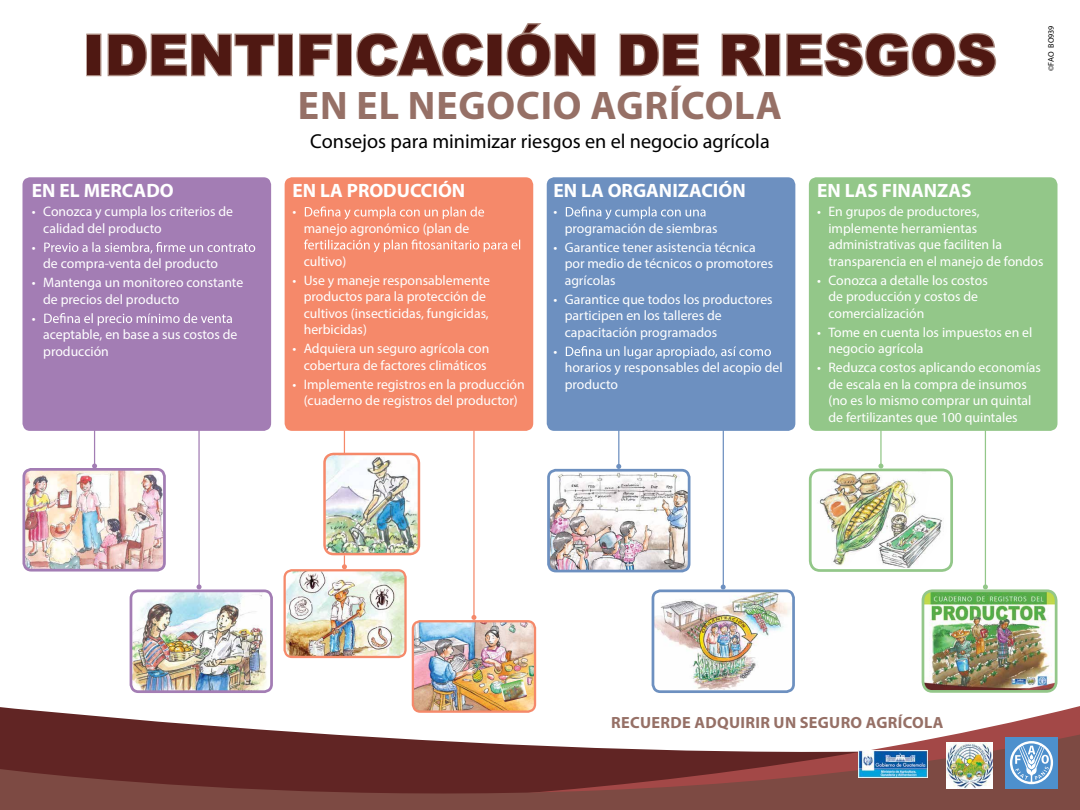
<style>
.page{position:relative;width:1080px;height:810px;background:#fff}
.page>*{position:absolute;margin:0;border:0;box-sizing:border-box;transform-origin:0 0}
.t1{font:900 55.62px "Arial";color:#4f1812}
.t2{font:700 40px "Myriad Pro";letter-spacing:.02em;color:#967066}
.t3{font:20.25px "Myriad Pro";color:#000}
.t4{font:700 19.38px "Myriad Pro";color:#fff}
.t5{font:700 16.25px "Myriad Pro";letter-spacing:.02em;color:#967066}
.t6{font:13.75px/16.5px "Myriad Pro";color:#fff}
.t7{font:8.12px "Myriad Pro";color:#000100}
</style>
<div class="page">
<div style="left:22px;top:177px;width:249px;height:254px;background:#a37db4;border-radius:8px"></div>
<svg style="left:0;top:705px;width:1080px;height:28px"></svg>
<svg style="left:0;top:733px;width:1080px;height:77px;background:#804c49"></svg>
<img style="left:858px;top:750px;width:70px;height:27px">
<img style="left:947px;top:743px;width:46px;height:46px">
<div style="left:1005px;top:737px;width:53px;height:52px;background:#4d90cd"></div>
<svg style="left:1010px;top:741px;width:43px;height:43px"></svg>
<div style="left:86px;top:34px;width:15px;height:42px;border:3px solid #a7877d"></div>
<svg style="left:107px;top:33px;width:168px;height:44px"></svg>
<div style="left:278px;top:34px;width:15px;height:42px;border:3px solid #a7877d"></div>
<svg style="left:299px;top:33px;width:34px;height:44px"></svg>
<div style="left:337px;top:34px;width:15px;height:42px;border:3px solid #a7877d"></div>
<svg style="left:356px;top:32px;width:128px;height:45px"></svg>
<div style="left:487px;top:34px;width:15px;height:42px;border:3px solid #a7877d"></div>
<svg style="left:506px;top:23px;width:90px;height:54px"></svg>
<svg style="left:619px;top:33px;width:80px;height:44px"></svg>
<svg style="left:721px;top:33px;width:46px;height:44px"></svg>
<div style="left:765px;top:34px;width:15px;height:42px;border:3px solid #a7877d"></div>
<svg style="left:786px;top:32px;width:211px;height:45px"></svg>
<div style="left:285px;top:177px;width:248px;height:254px;background:#f5896a;border-radius:8px"></div>
<div style="left:547px;top:177px;width:248px;height:254px;background:#6d90c0;border-radius:8px"></div>
<div style="left:809px;top:177px;width:249px;height:254px;background:#93c789;border-radius:8px"></div>
<svg style="left:344px;top:431px;width:1px;height:22px"></svg>
<img style="left:814px;top:473px;width:102px;height:93px">
<img style="left:876px;top:511px;width:71px;height:57px">
<div style="left:809px;top:469px;width:144px;height:103px;border:3px solid #93c789;border-radius:10px"></div>
<img style="left:326px;top:454px;width:93px;height:100px">
<div style="left:323px;top:453px;width:97px;height:102px;border:2px solid #f5896a;border-radius:9px"></div>
<hr style="left:94px;top:429px;width:1px;height:37px;background:#a37db4">
<svg style="left:92px;top:464px;width:5px;height:4px"></svg>
<hr style="left:198px;top:428px;width:2px;height:159px;background:#a37db4">
<svg style="left:197px;top:584px;width:5px;height:5px"></svg>
<hr style="left:618px;top:430px;width:1px;height:36px;background:#6d90c0">
<svg style="left:616px;top:464px;width:5px;height:5px"></svg>
<hr style="left:723px;top:429px;width:1px;height:158px;background:#6d90c0">
<svg style="left:721px;top:585px;width:5px;height:4px"></svg>
<img style="left:926px;top:593px;width:128px;height:96px">
<div style="left:922px;top:589px;width:136px;height:104px;border:3px solid #93c789;border-radius:10px"></div>
<hr style="left:880px;top:430px;width:2px;height:36px;background:#93c789">
<svg style="left:878px;top:464px;width:5px;height:5px"></svg>
<hr style="left:985px;top:429px;width:1px;height:158px;background:#93c789">
<svg style="left:983px;top:584px;width:5px;height:5px"></svg>
<svg style="left:342px;top:555px;width:5px;height:14px"></svg>
<hr style="left:473px;top:430px;width:2px;height:187px;background:#f5896a">
<svg style="left:471px;top:615px;width:5px;height:5px"></svg>
<img style="left:285px;top:571px;width:119px;height:86px">
<div style="left:284px;top:569px;width:123px;height:89px;border:2px solid #f5896a;border-radius:8px"></div>
<img style="left:551px;top:470px;width:138px;height:101px">
<div style="left:547px;top:469px;width:143px;height:103px;border:3px solid #6d90c0;border-radius:8px"></div>
<img style="left:653px;top:593px;width:138px;height:99px">
<div style="left:652px;top:589px;width:143px;height:104px;border:3px solid #6d90c0;border-radius:8px"></div>
<img style="left:24px;top:470px;width:138px;height:98px">
<div style="left:23px;top:468px;width:143px;height:104px;border:3px solid #a37db4;border-radius:8px"></div>
<img style="left:132px;top:593px;width:137px;height:99px">
<div style="left:130px;top:589px;width:143px;height:104px;border:3px solid #a37db4;border-radius:8px"></div>
<svg style="left:44px;top:242px;width:211px;height:12px"></svg>
<svg style="left:44px;top:313px;width:188px;height:13px"></svg>
<svg style="left:305px;top:206px;width:179px;height:13px"></svg>
<svg style="left:304px;top:239px;width:216px;height:13px"></svg>
<svg style="left:566px;top:206px;width:140px;height:13px"></svg>
<svg style="left:566px;top:346px;width:205px;height:13px"></svg>
<img style="left:413px;top:623px;width:122px;height:89px">
<div style="left:412px;top:620px;width:124px;height:93px;border:2px solid #f5896a;border-radius:8px"></div>
<img style="left:500px;top:679px;width:27px;height:23px">
<h1 class="t1" style="left:83px;top:15px;width:915px">IDENTIFICACIÓN DE RIESGOS</h1>
<h2 class="t2" style="left:298px;top:79px;width:485px">EN EL NEGOCIO AGRÍCOLA</h2>
<h3 class="t3" style="left:310px;top:129px;width:461px">Consejos para minimizar riesgos en el negocio agrícola</h3>
<h3 class="t4" style="left:32px;top:178px;width:143px">EN EL MERCADO</h3>
<p class="t6" style="left:43px;top:203px;width:191px;text-indent:-11px">• Conozca y cumpla los criterios de calidad del producto</p>
<p class="t6" style="left:32px;top:239px;width:5px">•</p>
<p class="t6" style="left:43px;top:255px;width:176px">de compra-venta del producto</p>
<p class="t6" style="left:43px;top:274px;width:202px;text-indent:-11px">• Mantenga un monitoreo constante de precios del producto</p>
<p class="t6" style="left:32px;top:310px;width:5px">•</p>
<p class="t6" style="left:43px;top:326px;width:196px">aceptable, en base a sus costos de producción</p>
<p class="t7" style="left:1046px;top:71px;width:47px;rotate:-90deg">©FAO BO939</p>
<h3 class="t4" style="left:292px;top:178px;width:174px">EN LA PRODUCCIÓN</h3>
<p class="t6" style="left:292px;top:203px;width:5px">•</p>
<p class="t6" style="left:304px;top:220px;width:167px">manejo agronómico (plan de</p>
<p class="t6" style="left:304px;top:253px;width:44px">cultivo)</p>
<p class="t6" style="left:304px;top:272px;width:188px;text-indent:-11px">• Use y maneje responsablemente productos para la protección de cultivos (insecticidas, fungicidas, herbicidas)</p>
<p class="t6" style="left:293px;top:340px;width:198px;text-align:right">• Adquiera un seguro agrícola con cobertura de factores climáticos</p>
<p class="t6" style="left:293px;top:376px;width:234px;text-align:center">• Implemente registros en la producción (cuaderno de registros del productor)</p>
<h3 class="t4" style="left:553px;top:178px;width:194px">EN LA ORGANIZACIÓN</h3>
<p class="t6" style="left:553px;top:203px;width:5px">•</p>
<p class="t6" style="left:565px;top:220px;width:154px">programación de siembras</p>
<p class="t6" style="left:565px;top:239px;width:210px;text-indent:-11px">• Garantice tener asistencia técnica por medio de técnicos o promotores agrícolas</p>
<p class="t6" style="left:565px;top:291px;width:209px;text-indent:-11px">• Garantice que todos los productores participen en los talleres de capacitación programados</p>
<p class="t6" style="left:553px;top:343px;width:5px">•</p>
<p class="t6" style="left:565px;top:359px;width:219px">horarios y responsables del acopio del producto</p>
<h3 class="t4" style="left:817px;top:178px;width:156px">EN LAS FINANZAS</h3>
<p class="t6" style="left:828px;top:203px;width:217px;text-indent:-11px">• En grupos de productores, implemente herramientas administrativas que faciliten la transparencia en el manejo de fondos</p>
<p class="t6" style="left:828px;top:272px;width:161px;text-indent:-11px">• Conozca a detalle los costos de producción y costos de comercialización</p>
<p class="t6" style="left:828px;top:324px;width:205px;text-indent:-11px">• Tome en cuenta los impuestos en el negocio agrícola</p>
<p class="t6" style="left:828px;top:359px;width:214px;text-indent:-11px">• Reduzca costos aplicando economías de escala en la compra de insumos (no es lo mismo comprar un quintal de fertilizantes que 100 quintales</p>
<p class="t5" style="left:611px;top:712px;width:334px">RECUERDE ADQUIRIR UN SEGURO AGRÍCOLA</p>
</div>
